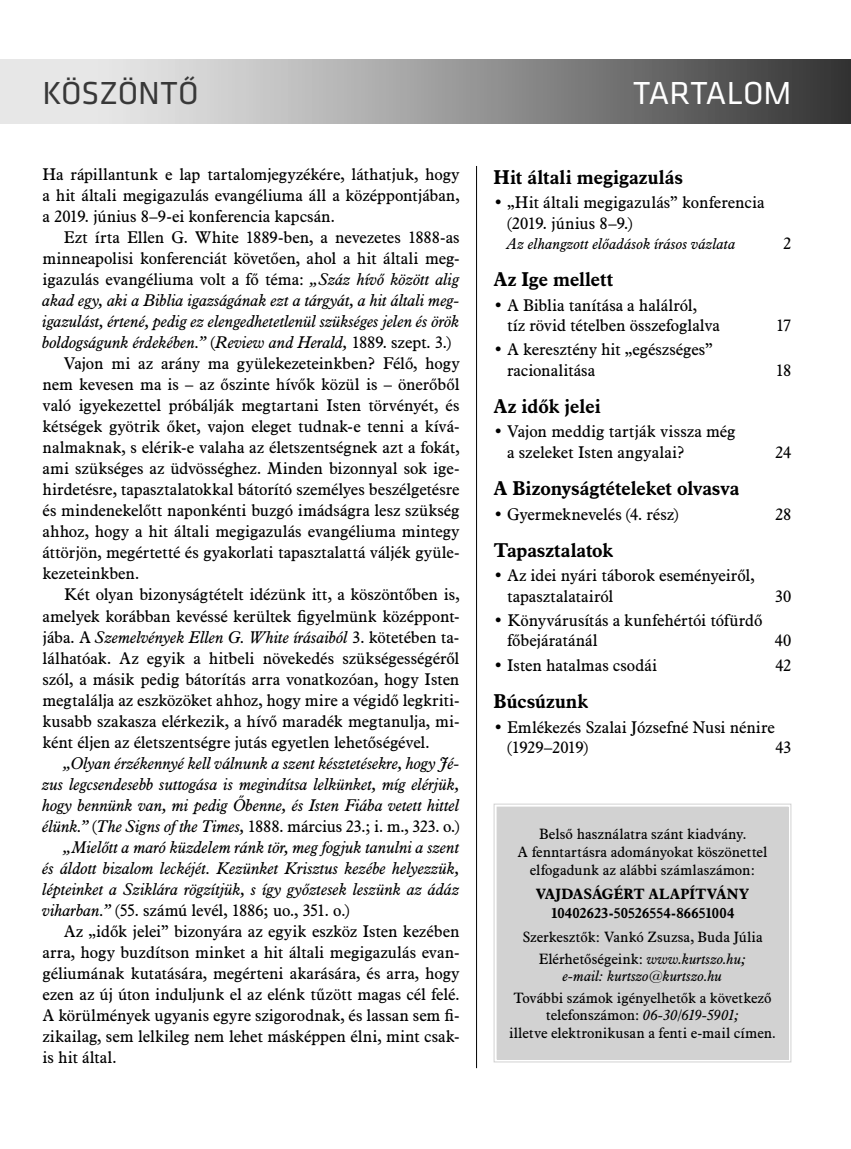
<style>
.page{position:relative;width:851px;height:1149px;background:#fff}
.page>*{position:absolute;margin:0;border:0;box-sizing:border-box;transform-origin:0 0}
.t1{font:33px "Klavika CH";letter-spacing:-.005em;color:#383838}
.t2{font:33px "Klavika CH";color:#fff}
.t3{font:700 19.5px "Aldine 721 BT";letter-spacing:-.01em;color:#000}
.t4{font:16.5px/20.2px "Aldine 721 BT";color:#000}
.t5{font:italic 16.5px "Aldine 721 BT";color:#000}
.t6{font:italic 15px "Aldine 721 BT";letter-spacing:.005em;color:#000}
.t7{font:14.55px/17.7px "Aldine 721 BT";color:#000;text-align:center}
.t8{font:700 14.55px/19.5px "Aldine 721 BT";letter-spacing:-.005em;color:#000;text-align:center}
.t9{font:italic 14.55px "Aldine 721 BT";color:#000}
.s1{font-style:italic}
.s2{font-style:normal}
</style>
<div class="page">
<svg style="left:0;top:60px;width:850px;height:63px"></svg>
<hr style="left:476px;top:166px;width:1px;height:901px;background:#000">
<div style="left:493px;top:803px;width:298px;height:259px;background:#d2d2d2"></div>
<div style="left:496px;top:806px;width:292px;height:253px;border:3px solid #d2d2d2"></div>
<h1 class="t1" style="left:43px;top:71px;width:157px">KÖSZÖNTŐ</h1>
<h1 class="t2" style="left:633px;top:71px;width:160px">TARTALOM</h1>
<p class="t4" style="left:43px;top:164px;width:418px;line-height:21px;text-align:justify">Ha rápillantunk e lap tartalomjegyzékére, láthatjuk, hogy a hit általi megigazulás evangéliuma áll a középpontjában, a 2019. június 8–9-ei konferencia kapcsán.</p>
<p class="t4" style="left:64px;top:227px;width:397px">Ezt írta Ellen G. White 1889-ben, a nevezetes 1888-as</p>
<p class="t4" style="left:43px;top:248px;width:418px">min neapolisi konferenciát követően, ahol a hit általi meg-</p>
<p class="t4" style="left:43px;top:269px;width:418px">igazulás evangéliuma volt a fő téma: <span class="s1">„Száz hívő között alig</span></p>
<p class="t5" style="left:43px;top:290px;width:418px">akad egy, aki a Biblia igazságának ezt a tárgyát, a hit általi meg-</p>
<p class="t5" style="left:43px;top:311px;width:418px">igazulást, értené, pedig ez elengedhetetlenül szükséges jelen és örök</p>
<p class="t5" style="left:43px;top:332px;width:410px">boldogságunk érdekében.” <span class="s2">(</span>Review and Herald, <span class="s2">1889. szept. 3.)</span></p>
<p class="t4" style="left:64px;top:353px;width:397px">Vajon mi az arány ma gyülekezeteinkben? Félő, hogy</p>
<p class="t4" style="left:43px;top:374px;width:418px">nem kevesen ma is – az őszinte hívők közül is – önerőből</p>
<p class="t4" style="left:43px;top:395px;width:418px">való igyekezettel próbálják megtartani Isten törvényét, és</p>
<p class="t4" style="left:43px;top:416px;width:418px">kétségek gyötrik őket, vajon eleget tudnak-e tenni a kívá-</p>
<p class="t4" style="left:43px;top:437px;width:418px">nalmaknak, s elérik-e valaha az életszentségnek azt a fokát,</p>
<p class="t4" style="left:43px;top:458px;width:418px">ami szükséges az üdvösséghez. Minden bizonnyal sok ige-</p>
<p class="t4" style="left:43px;top:479px;width:418px">hirdetésre, tapasztalatokkal bátorító személyes beszélgetésre</p>
<p class="t4" style="left:43px;top:500px;width:418px">és mindenekelőtt naponkénti buzgó imádságra lesz szükség</p>
<p class="t4" style="left:43px;top:521px;width:418px">ahhoz, hogy a hit általi megigazulás evangéliuma mintegy</p>
<p class="t4" style="left:43px;top:542px;width:418px">áttörjön, megértetté és gyakorlati tapasztalattá váljék gyüle-</p>
<p class="t4" style="left:43px;top:563px;width:98px">kezeteinkben.</p>
<p class="t4" style="left:64px;top:584px;width:397px">Két olyan bizonyságtételt idézünk itt, a köszöntőben is,</p>
<p class="t4" style="left:43px;top:605px;width:418px">amelyek korábban kevéssé kerültek figyelmünk középpont-</p>
<p class="t5" style="left:43px;top:626px;width:418px"><span class="s2">jába. A</span> Szemelvények Ellen G. White írásaiból <span class="s2">3. kötetében ta-</span></p>
<p class="t4" style="left:43px;top:647px;width:418px">lálhatóak. Az egyik a hitbeli növekedés szükségességéről</p>
<p class="t4" style="left:43px;top:668px;width:418px">szól, a másik pedig bátorítás arra vonatkozóan, hogy Isten</p>
<p class="t4" style="left:43px;top:689px;width:418px">megtalálja az eszközöket ahhoz, hogy mire a végidő legkriti-</p>
<p class="t4" style="left:43px;top:710px;width:418px">kusabb szakasza elérkezik, a hívő maradék megtanulja, mi-</p>
<p class="t4" style="left:43px;top:731px;width:388px">ként éljen az életszentségre jutás egyetlen lehetőségével.</p>
<p class="t5" style="left:64px;top:752px;width:397px">„Olyan érzékennyé kell válnunk a szent késztetésekre, hogy Jé-</p>
<p class="t5" style="left:43px;top:773px;width:418px">zus legcsendesebb suttogása is megindítsa lelkünket, míg elérjük,</p>
<p class="t5" style="left:43px;top:794px;width:418px">hogy bennünk van, mi pedig Őbenne, és Isten Fiába vetett hittel</p>
<p class="t4" style="left:43px;top:815px;width:418px"><span class="s1">élünk.”</span> (<span class="s1">The Signs of the Times,</span> 1888. március 23.; i. m., 323. o.)</p>
<p class="t5" style="left:64px;top:836px;width:397px">„Mielőtt a maró küzdelem ránk tör, meg fogjuk tanulni a szent</p>
<p class="t5" style="left:43px;top:857px;width:418px">és áldott bizalom leckéjét. Kezünket Krisztus kezébe helyezzük,</p>
<p class="t5" style="left:43px;top:878px;width:418px">lépteinket a Sziklára rögzítjük, s így győztesek leszünk az ádáz</p>
<p class="t4" style="left:43px;top:899px;width:308px"><span class="s1">viharban.”</span> (55. számú levél, 1886; uo., 351. o.)</p>
<p class="t4" style="left:64px;top:920px;width:397px">Az „idők jelei” bizonyára az egyik eszköz Isten kezében</p>
<p class="t4" style="left:43px;top:941px;width:418px">arra, hogy buzdítson minket a hit általi megigazulás evan-</p>
<p class="t4" style="left:43px;top:962px;width:418px">géliumának kutatására, megérteni akarására, és arra, hogy</p>
<p class="t4" style="left:43px;top:983px;width:418px">ezen az új úton induljunk el az elénk tűzött magas cél felé.</p>
<p class="t4" style="left:43px;top:1004px;width:418px">A körülmények ugyanis egyre szigorodnak, és lassan sem fi-</p>
<p class="t4" style="left:43px;top:1025px;width:418px">zikailag, sem lelkileg nem lehet másképpen élni, mint csak-</p>
<p class="t4" style="left:43px;top:1046px;width:75px">is hit által.</p>
<p class="t3" style="left:493px;top:165px;width:191px">Hit általi megigazulás</p>
<p class="t4" style="left:507px;top:192px;width:259px;text-indent:-14px">• „Hit általi megigazulás” konferencia (2019. június 8–9.)</p>
<p class="t6" style="left:507px;top:234px;width:230px">Az elhangzott előadások írásos vázlata</p>
<p class="t4" style="left:783px;top:232px;width:10px">2</p>
<p class="t3" style="left:493px;top:267px;width:121px">Az Ige mellett</p>
<p class="t4" style="left:507px;top:294px;width:214px;text-indent:-14px">• A Biblia tanítása a halálról,<br>tíz rövid tételben összefoglalva</p>
<p class="t4" style="left:776px;top:314px;width:17px">17</p>
<p class="t4" style="left:507px;top:339px;width:207px;text-indent:-14px">• A keresztény hit „egészséges” racionalitása</p>
<p class="t3" style="left:493px;top:394px;width:109px">Az idők jelei</p>
<p class="t4" style="left:507px;top:421px;width:230px;text-indent:-14px">• Vajon meddig tartják vissza még a szeleket Isten angyalai?</p>
<p class="t4" style="left:775px;top:359px;width:17px">18</p>
<p class="t4" style="left:775px;top:441px;width:18px">24</p>
<p class="t3" style="left:493px;top:476px;width:247px">A Bizonyságtételeket olvasva</p>
<p class="t4" style="left:493px;top:503px;width:186px">• Gyermeknevelés (4. rész)</p>
<p class="t4" style="left:774px;top:503px;width:18px">28</p>
<p class="t3" style="left:493px;top:538px;width:121px">Tapasztalatok</p>
<p class="t4" style="left:507px;top:565px;width:249px;text-indent:-14px">• Az idei nyári táborok eseményeiről, tapasztalatairól</p>
<p class="t4" style="left:774px;top:585px;width:18px">30</p>
<p class="t4" style="left:507px;top:609px;width:257px;text-indent:-14px">• Könyvárusítás a kunfehértói tófürdő főbejáratánál</p>
<p class="t4" style="left:774px;top:630px;width:18px">40</p>
<p class="t4" style="left:493px;top:654px;width:165px">• Isten hatalmas csodái</p>
<p class="t4" style="left:775px;top:654px;width:17px">42</p>
<p class="t3" style="left:493px;top:689px;width:96px">Búcsúzunk</p>
<p class="t4" style="left:507px;top:716px;width:269px;text-indent:-14px">• Emlékezés Szalai Józsefné Nusi nénire (1929–2019)</p>
<p class="t4" style="left:775px;top:736px;width:17px">43</p>
<p class="t7" style="left:517px;top:824px;width:251px">Belső használatra szánt kiadvány.<br>A fenn tartásra adományokat köszönet tel elfogadunk az alábbi számlaszámon:</p>
<p class="t8" style="left:535px;top:883px;width:215px">VAJDASÁGÉRT ALAPÍTVÁNY<br>10402623-50526554-86651004</p>
<p class="t7" style="left:522px;top:925px;width:242px;line-height:21.8px">Szerkesztők: Vankó Zsuzsa, Buda Júlia<br>Elérhető ségeink: <span class="s1">www.kurtszo.hu;</span></p>
<p class="t9" style="left:562px;top:966px;width:161px">e-mail: kurtszo@kurtszo.hu</p>
<p class="t7" style="left:509px;top:988px;width:268px">További számok igényelhetők a következő telefonszámon: <span class="s1">06-30/619-5901;<br></span>illetve elektronikusan a fenti e-mail címen.</p>
</div>
